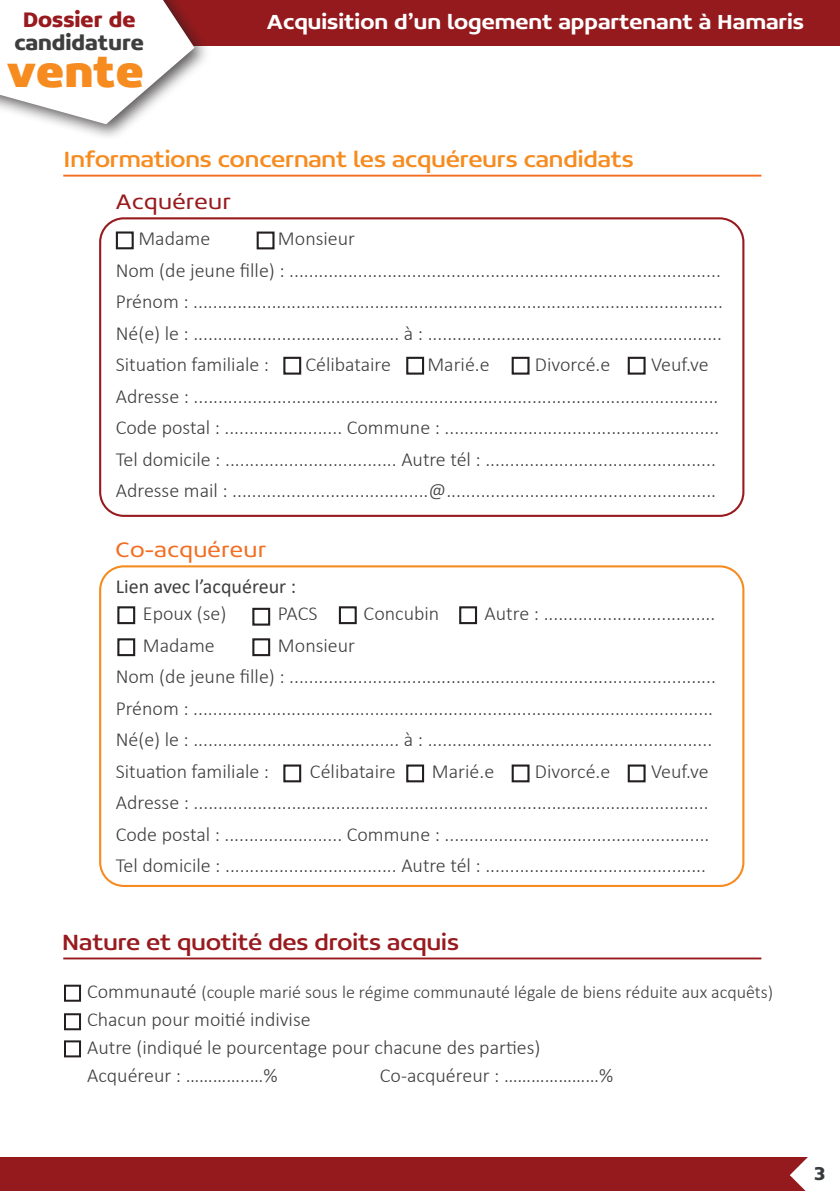
<style>
.page{position:relative;width:840px;height:1191px;background:#fff}
.page>*{position:absolute;margin:0;border:0;box-sizing:border-box;transform-origin:0 0}
.t1{font:800 46.4px "Concord";color:#f68b1f}
.t2{font:24px "Concord";color:#f68b1f;scale:1.05 1}
.t3{font:24px "Concord";color:#981a1e;scale:1.05 1}
.t4{font:300 23.2px "Concord";letter-spacing:.03em;color:#f36e21;scale:1.05 1}
.t5{font:300 23.2px "Concord";letter-spacing:.03em;color:#981a1e;scale:1.05 1}
.t6{font:700 22.4px "Concord";color:#3e3e3f}
.t7{font:700 22.4px "Concord";color:#981a1e}
.t8{font:500 22px "Concord";color:#fff;scale:1.05 1}
.t9{font:300 20px/31.6px "Calibri";color:#3e3e3f}
.t10{font:20px "Calibri";color:#3e3e3f}
.t11{font:700 20px "Concord";color:#383b3d}
.t12{font:300 18px "Calibri";color:#3e3e3f}
.s1{font-size:20px}
</style>
<div class="page">
<div style="left:0;top:0;width:839px;height:45px;background:#951a1d"></div>
<hr style="left:63px;top:175px;width:698px;height:2px;background:#f36e21">
<div style="left:0;top:0;width:211px;height:141px;background:#231f20;opacity:.75"></div>
<svg style="left:0;top:0;width:194px;height:124px"></svg>
<div style="left:99px;top:217px;width:645px;height:300px;border:2px solid #981a1e;border-radius:24px"></div>
<div style="left:116px;top:231px;width:18px;height:18px;border:2px solid #231f20"></div>
<div style="left:256px;top:231px;width:18px;height:18px;border:2px solid #231f20"></div>
<div style="left:117px;top:606px;width:18px;height:18px;border:2px solid #231f20"></div>
<div style="left:252px;top:608px;width:18px;height:17px;border:2px solid #231f20"></div>
<div style="left:99px;top:565px;width:645px;height:322px;border:2px solid #f68b1f;border-radius:24px"></div>
<div style="left:252px;top:638px;width:18px;height:18px;border:2px solid #231f20"></div>
<div style="left:117px;top:638px;width:18px;height:18px;border:2px solid #231f20"></div>
<div style="left:338px;top:606px;width:18px;height:18px;border:2px solid #231f20"></div>
<div style="left:459px;top:606px;width:18px;height:18px;border:2px solid #231f20"></div>
<hr style="left:63px;top:957px;width:698px;height:2px;background:#981a1e">
<div style="left:64px;top:984px;width:17px;height:17px;border:2px solid #231f20"></div>
<div style="left:64px;top:1013px;width:17px;height:17px;border:2px solid #231f20"></div>
<div style="left:64px;top:1040px;width:17px;height:17px;border:2px solid #231f20"></div>
<div style="left:0;top:1157px;width:839px;height:34px;background:#951a1d"></div>
<svg style="left:790px;top:1157px;width:49px;height:34px"></svg>
<div style="left:283px;top:357px;width:18px;height:18px;border:2px solid #231f20"></div>
<div style="left:283px;top:764px;width:18px;height:18px;border:2px solid #231f20"></div>
<div style="left:406px;top:357px;width:18px;height:18px;border:2px solid #231f20"></div>
<div style="left:406px;top:764px;width:18px;height:18px;border:2px solid #231f20"></div>
<div style="left:511px;top:357px;width:18px;height:18px;border:2px solid #231f20"></div>
<div style="left:511px;top:764px;width:18px;height:18px;border:2px solid #231f20"></div>
<div style="left:627px;top:357px;width:18px;height:18px;border:2px solid #231f20"></div>
<div style="left:627px;top:764px;width:18px;height:18px;border:2px solid #231f20"></div>
<p class="t7" style="left:23px;top:6px;width:114px">Dossier de</p>
<p class="t6" style="left:14px;top:28px;width:131px">candidature</p>
<h1 class="t1" style="left:7px;top:43px;width:138px">vente</h1>
<p class="t8" style="left:267px;top:8px;width:513px">Acquisition d’un logement appartenant à Hamaris</p>
<p class="t2" style="left:64px;top:145px;width:544px">Informations concernant les acquéreurs candidats</p>
<p class="t5" style="left:116px;top:188px;width:111px">Acquéreur</p>
<p class="t9" style="left:138px;top:222px;width:73px">Madame</p>
<p class="t9" style="left:116px;top:222px;width:608px;text-indent:162px">Monsieur<br>Nom (de jeune fille) : ........................................................................................<br>Prénom : ............................................................................................................<br>Né(e) le : .......................................... à : ............................................................<br>Situation familiale :</p>
<p class="t9" style="left:116px;top:348px;width:604px;text-indent:535px">Veuf.ve Adresse : ...........................................................................................................<br>Code postal : ........................ Commune : ........................................................<br>Tel domicile : ................................... Autre tél : ...............................................<br>Adresse mail : ........................................@.......................................................</p>
<p class="t9" style="left:305px;top:348px;width:87px">Célibataire</p>
<p class="t9" style="left:427px;top:348px;width:64px">Marié.e</p>
<p class="t9" style="left:534px;top:348px;width:77px">Divorcé.e</p>
<p class="t4" style="left:116px;top:535px;width:144px">Co-acquéreur</p>
<p class="t10" style="left:116px;top:572px;width:182px">Lien avec l’acquéreur :</p>
<p class="t9" style="left:143px;top:597px;width:85px">Epoux (se)</p>
<p class="t9" style="left:278px;top:597px;width:41px">PACS</p>
<p class="t9" style="left:363px;top:597px;width:77px">Concubin</p>
<p class="t9" style="left:484px;top:597px;width:232px">Autre : ...................................</p>
<p class="t9" style="left:143px;top:629px;width:73px">Madame</p>
<p class="t9" style="left:116px;top:629px;width:601px;text-indent:162px">Monsieur<br>Nom (de jeune fille) : .......................................................................................<br>Prénom : ..........................................................................................................<br>Né(e) le : .......................................... à : ..........................................................<br>Situation familiale :</p>
<p class="t9" style="left:116px;top:755px;width:595px;text-align:justify;text-indent:535px">Veuf.ve Adresse : .........................................................................................................<br>Code postal : ........................ Commune : ......................................................<br>Tel domicile : ................................... Autre tél : .............................................</p>
<p class="t9" style="left:310px;top:755px;width:87px">Célibataire</p>
<p class="t9" style="left:431px;top:755px;width:64px">Marié.e</p>
<p class="t9" style="left:534px;top:755px;width:77px">Divorcé.e</p>
<p class="t3" style="left:62px;top:928px;width:379px">Nature et quotité des droits acquis</p>
<p class="t12" style="left:87px;top:981px;width:687px"><span class="s1">Communauté</span> (couple marié sous le régime communauté légale de biens réduite aux acquêts)</p>
<p class="t9" style="left:87px;top:1005px;width:454px;line-height:28px">Chacun pour moitié indivise<br>Autre (indiqué le pourcentage pour chacune des parties)<br>Acquéreur : …………..…%</p>
<p class="t9" style="left:380px;top:1059px;width:235px">Co-acquéreur : …………………%</p>
<p class="t11" style="left:813px;top:1160px;width:13px">3</p>
</div>
